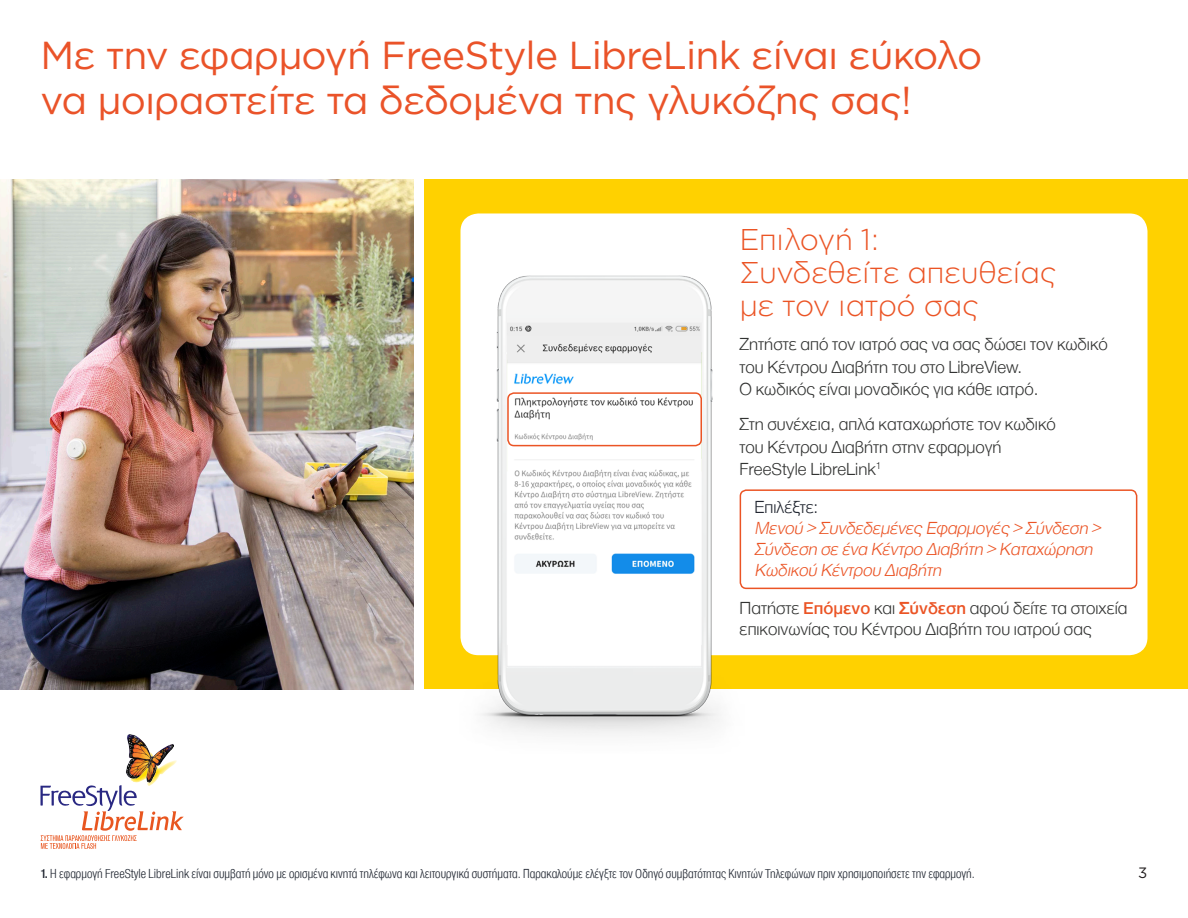
<style>
.page{position:relative;width:1188px;height:918px;background:#fff}
.page>*{position:absolute;margin:0;border:0;box-sizing:border-box;transform-origin:0 0}
.option_3_headline{font:39px/45px "Gotham Greek";letter-spacing:-.02em;color:#ea5329}
.subhead{font:300 30px/33px "Gotham Greek";letter-spacing:-.025em;color:#eb5425}
.subhead-2{font:300 18px/22.5px "Helvetica Neue Greek";color:#323332}
.subhead-3{font:italic 300 18px/21px "Helvetica Neue Greek";color:#eb5425}
.subhead-4{font:300 18px "Helvetica Neue Greek";color:#222731}
.t1{font:15px "Gotham Greek";color:#231f20}
.t2{font:300 condensed 13.5px "Helvetica Neue Greek";color:#1f2530}
.s1{font-weight:500;color:#eb5425}
.s2{font-weight:500}
</style>
<div class="page">
<div style="left:424px;top:179px;width:764px;height:510px;background:#ffd100"></div>
<div style="left:460px;top:213px;width:688px;height:442px;background:#fff;border-radius:18px"></div>
<img style="left:0;top:179px;width:414px;height:510px">
<div style="left:740px;top:489px;width:397px;height:100px;border:2px solid #eb5425;border-radius:6px"></div>
<img style="left:127px;top:734px;width:47px;height:17px">
<svg style="left:40px;top:751px;width:144px;height:98px"></svg>
<img style="left:460px;top:263px;width:287px;height:472px">
<div style="left:507px;top:392px;width:195px;height:54px;border:2px solid #eb5425;border-radius:6px"></div>
<p class="option_3_headline" style="left:40px;top:32px;width:943px">Με την εφαρμογή FreeStyle LibreLink είναι εύκολο να μοιραστείτε τα δεδομένα της γλυκόζης σας!</p>
<p class="subhead" style="left:740px;top:223px;width:141px">Επιλογή 1:</p>
<p class="subhead" style="left:740px;top:256px;width:319px">Συνδεθείτε απευθείας με τον ιατρό σας</p>
<p class="subhead-2" style="left:740px;top:333px;width:370px">Ζητήστε από τον ιατρό σας να σας δώσει τον κωδικό του Κέντρου Διαβήτη του στο LibreView.<br>Ο κωδικός είναι μοναδικός για κάθε ιατρό.</p>
<p class="subhead-2" style="left:740px;top:413px;width:318px">Στη συνέχεια, απλά καταχωρήστε τον κωδικό του Κέντρου Διαβήτη στην εφαρμογή<br>FreeStyle LibreLink<sup>1</sup></p>
<p class="subhead-4" style="left:755px;top:498px;width:65px">Επιλέξτε:</p>
<p class="subhead-3" style="left:755px;top:518px;width:351px">Μενού &gt; Συνδεδεμένες Εφαρμογές &gt; Σύνδεση &gt;<br>Σύνδεση σε ένα Κέντρο Διαβήτη &gt; Καταχώρηση<br>Κωδικού Κέντρου Διαβήτη</p>
<p class="subhead-2" style="left:740px;top:598px;width:389px;line-height:21px">Πατήστε <span class="s1">Επόμενο</span> και <span class="s1">Σύνδεση</span> αφού δείτε τα στοιχεία επικοινωνίας του Κέντρου Διαβήτη του ιατρού σας</p>
<p class="t2" style="left:40px;top:866px;width:936px"><span class="s2">1.</span> Η εφαρμογή FreeStyle LibreLink είναι συμβατή μόνο με ορισμένα κινητά τηλέφωνα και λειτουργικά συστήματα. Παρακαλούμε ελέγξτε τον Οδηγό συμβατότητας Κινητών Τηλεφώνων πριν χρησιμοποιήσετε την εφαρμογή.</p>
<p class="t1" style="left:1138px;top:864px;width:11px">3</p>
</div>
